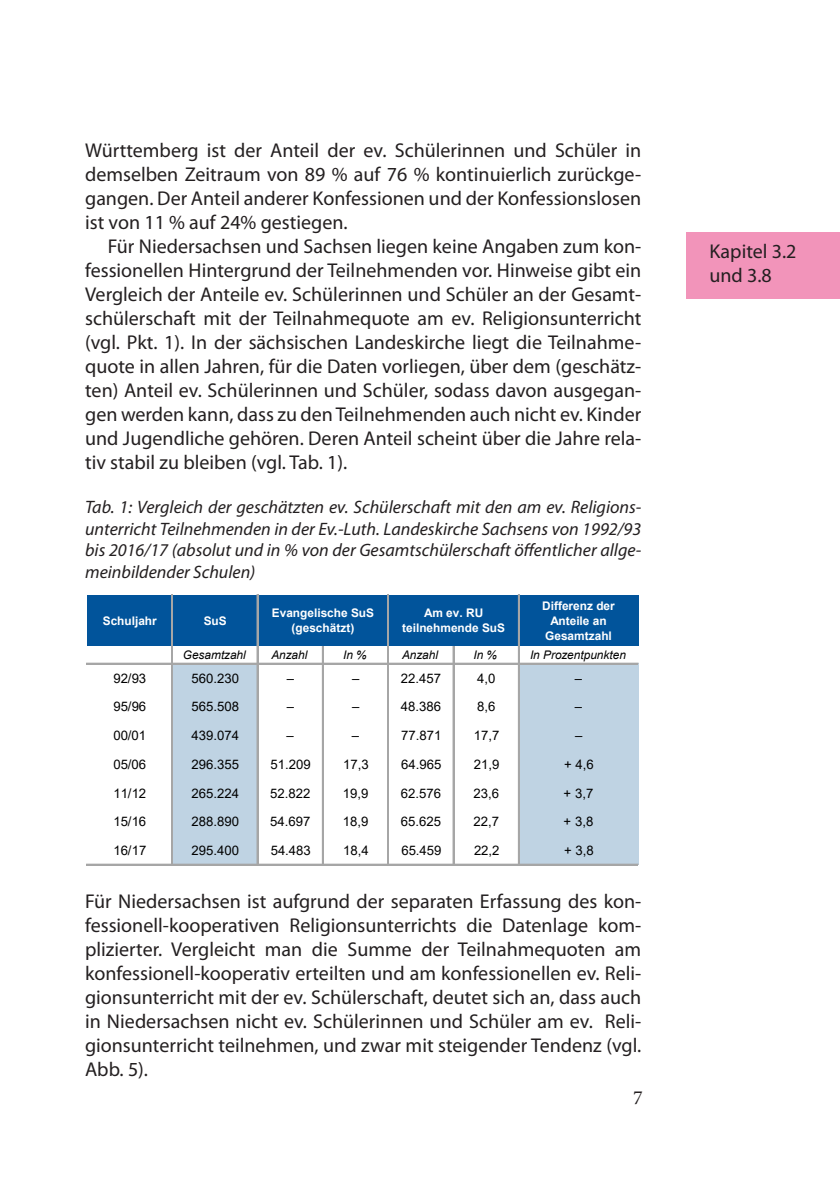
<style>
.page{position:relative;width:840px;height:1191px;background:#fff}
.page>*{position:absolute;margin:0;border:0;box-sizing:border-box;transform-origin:0 0}
.t1{font:20px/24px "Myriad Pro";color:#231f20;text-align:justify}
.t2{font:20px "Minion Pro";color:#231f20}
.t3{font:italic 18px/21.6px "Myriad Pro";color:#231f20;text-align:justify}
.t4{font:13.2px "Arial";color:#000}
.t5{font:700 11.8px/15.2px "Arial";color:#fff;text-align:center}
.t6{font:italic 11.8px "Arial";color:#000}
</style>
<div class="page">
<div style="left:87px;top:595px;width:550px;height:51px;background:#01549b"></div>
<div style="left:172px;top:663px;width:85px;height:201px;background:#bfd3e3"></div>
<div style="left:518px;top:663px;width:119px;height:201px;background:#bfd3e3"></div>
<hr style="left:171px;top:594px;width:1px;height:271px;background:#a6a6a6">
<hr style="left:256px;top:594px;width:1px;height:271px;background:#a6a6a6">
<hr style="left:257px;top:594px;width:1px;height:271px;background:#a6a6a6">
<hr style="left:387px;top:594px;width:1px;height:271px;background:#a6a6a6">
<hr style="left:517px;top:594px;width:1px;height:271px;background:#a6a6a6">
<hr style="left:518px;top:594px;width:1px;height:271px;background:#a6a6a6">
<hr style="left:322px;top:646px;width:1px;height:219px;background:#a6a6a6">
<hr style="left:452px;top:646px;width:2px;height:219px;background:#a6a6a6">
<hr style="left:86px;top:663px;width:551px;height:1px;background:#a6a6a6">
<hr style="left:86px;top:863px;width:551px;height:1px;background:#a6a6a6">
<hr style="left:86px;top:864px;width:551px;height:1px;background:#a6a6a6">
<div style="left:686px;top:232px;width:153px;height:67px;background:#f294ba"></div>
<p class="t1" style="left:85px;top:138px;width:557px">Württemberg ist der Anteil der ev. Schülerinnen und Schüler in demselben Zeitraum von 89 % auf 76 % kontinuierlich zurückge&shy;gangen. Der Anteil anderer Konfessionen und der Konfessionslosen ist von 11 % auf 24% gestiegen.</p>
<p class="t1" style="left:85px;top:234px;width:557px;text-indent:23px">Für Niedersachsen und Sachsen liegen keine Angaben zum kon&shy;fessionellen Hintergrund der Teilnehmenden vor. Hinweise gibt ein Vergleich der Anteile ev. Schülerinnen und Schüler an der Gesamt&shy;schülerschaft mit der Teilnahmequote am ev. Religionsunterricht (vgl. Pkt. 1). In der sächsischen Landeskirche liegt die Teilnahme&shy;quote in allen Jahren, für die Daten vorliegen, über dem (geschätz&shy;ten) Anteil ev. Schülerinnen und Schüler, sodass davon ausgegan&shy;gen werden kann, dass zu den Teilnehmenden auch nicht ev. Kinder und Jugendliche gehören. Deren Anteil scheint über die Jahre rela&shy;tiv stabil zu bleiben (vgl. Tab. 1).</p>
<p class="t3" style="left:85px;top:496px;width:557px">Tab. 1: Vergleich der geschätzten ev. Schülerschaft mit den am ev. Religions&shy;unterricht Teilnehmenden in der Ev.-Luth. Landeskirche Sachsens von 1992/93 bis 2016/17 (absolut und in % von der Gesamtschülerschaft öffentlicher allge&shy;meinbildender Schulen)</p>
<p class="t5" style="left:103px;top:613px;width:55px">Schuljahr</p>
<p class="t5" style="left:204px;top:613px;width:25px">SuS</p>
<p class="t5" style="left:542px;top:598px;width:74px">Differenz der<br>Anteile an<br>Gesamtzahl</p>
<p class="t5" style="left:272px;top:605px;width:104px">Evangelische SuS (geschätzt)</p>
<p class="t5" style="left:402px;top:605px;width:104px">Am ev. RU teilnehmende SuS</p>
<p class="t6" style="left:183px;top:647px;width:65px">Gesamtzahl</p>
<p class="t6" style="left:271px;top:647px;width:37px">Anzahl</p>
<p class="t6" style="left:343px;top:647px;width:25px">In %</p>
<p class="t6" style="left:402px;top:647px;width:37px">Anzahl</p>
<p class="t6" style="left:473px;top:647px;width:25px">In %</p>
<p class="t6" style="left:529px;top:647px;width:97px">In Prozentpunkten</p>
<p class="t4" style="left:113px;top:669px;width:34px">92/93</p>
<p class="t4" style="left:191px;top:669px;width:49px">560.230</p>
<p class="t4" style="left:286px;top:669px;width:9px">–</p>
<p class="t4" style="left:352px;top:669px;width:9px">–</p>
<p class="t4" style="left:400px;top:669px;width:42px">22.457</p>
<p class="t4" style="left:477px;top:669px;width:20px">4,0</p>
<p class="t4" style="left:574px;top:669px;width:9px">–</p>
<p class="t4" style="left:113px;top:697px;width:34px">95/96</p>
<p class="t4" style="left:191px;top:697px;width:49px">565.508</p>
<p class="t4" style="left:286px;top:697px;width:9px">–</p>
<p class="t4" style="left:352px;top:697px;width:9px">–</p>
<p class="t4" style="left:400px;top:697px;width:42px">48.386</p>
<p class="t4" style="left:477px;top:697px;width:20px">8,6</p>
<p class="t4" style="left:574px;top:697px;width:9px">–</p>
<p class="t4" style="left:113px;top:726px;width:34px">00/01</p>
<p class="t4" style="left:191px;top:726px;width:49px">439.074</p>
<p class="t4" style="left:286px;top:726px;width:9px">–</p>
<p class="t4" style="left:352px;top:726px;width:9px">–</p>
<p class="t4" style="left:401px;top:726px;width:42px">77.871</p>
<p class="t4" style="left:473px;top:726px;width:27px">17,7</p>
<p class="t4" style="left:575px;top:726px;width:9px">–</p>
<p class="t4" style="left:113px;top:755px;width:34px">05/06</p>
<p class="t4" style="left:191px;top:755px;width:49px">296.355</p>
<p class="t4" style="left:270px;top:755px;width:42px">51.209</p>
<p class="t4" style="left:343px;top:755px;width:27px">17,3</p>
<p class="t4" style="left:401px;top:755px;width:42px">64.965</p>
<p class="t4" style="left:473px;top:755px;width:27px">21,9</p>
<p class="t4" style="left:563px;top:755px;width:31px">+ 4,6</p>
<p class="t4" style="left:113px;top:784px;width:34px">11/12</p>
<p class="t4" style="left:191px;top:784px;width:49px">265.224</p>
<p class="t4" style="left:270px;top:784px;width:42px">52.822</p>
<p class="t4" style="left:342px;top:784px;width:27px">19,9</p>
<p class="t4" style="left:400px;top:784px;width:42px">62.576</p>
<p class="t4" style="left:473px;top:784px;width:27px">23,6</p>
<p class="t4" style="left:563px;top:784px;width:31px">+ 3,7</p>
<p class="t4" style="left:113px;top:812px;width:34px">15/16</p>
<p class="t4" style="left:191px;top:812px;width:49px">288.890</p>
<p class="t4" style="left:270px;top:812px;width:42px">54.697</p>
<p class="t4" style="left:342px;top:812px;width:27px">18,9</p>
<p class="t4" style="left:400px;top:812px;width:42px">65.625</p>
<p class="t4" style="left:473px;top:812px;width:27px">22,7</p>
<p class="t4" style="left:563px;top:812px;width:31px">+ 3,8</p>
<p class="t4" style="left:113px;top:841px;width:34px">16/17</p>
<p class="t4" style="left:191px;top:841px;width:49px">295.400</p>
<p class="t4" style="left:270px;top:841px;width:42px">54.483</p>
<p class="t4" style="left:343px;top:841px;width:27px">18,4</p>
<p class="t4" style="left:401px;top:841px;width:42px">65.459</p>
<p class="t4" style="left:473px;top:841px;width:27px">22,2</p>
<p class="t4" style="left:563px;top:841px;width:31px">+ 3,8</p>
<p class="t1" style="left:85px;top:889px;width:557px">Für Niedersachsen ist aufgrund der separaten Erfassung des kon&shy;fessionell-kooperativen Religionsunterrichts die Datenlage kom&shy;plizierter. Vergleicht man die Summe der Teilnahmequoten am konfessionell-kooperativ erteilten und am konfessionellen ev. Reli&shy;gionsunterricht mit der ev. Schülerschaft, deutet sich an, dass auch in Niedersachsen nicht ev. Schülerinnen und Schüler am ev. Reli&shy;gionsunterricht teilnehmen, und zwar mit steigender Tendenz (vgl.<br>Abb. 5).</p>
<p class="t2" style="left:632px;top:1084px;width:11px">7</p>
<p class="t1" style="left:709px;top:238px;width:88px">Kapitel 3.2 und 3.8</p>
</div>
